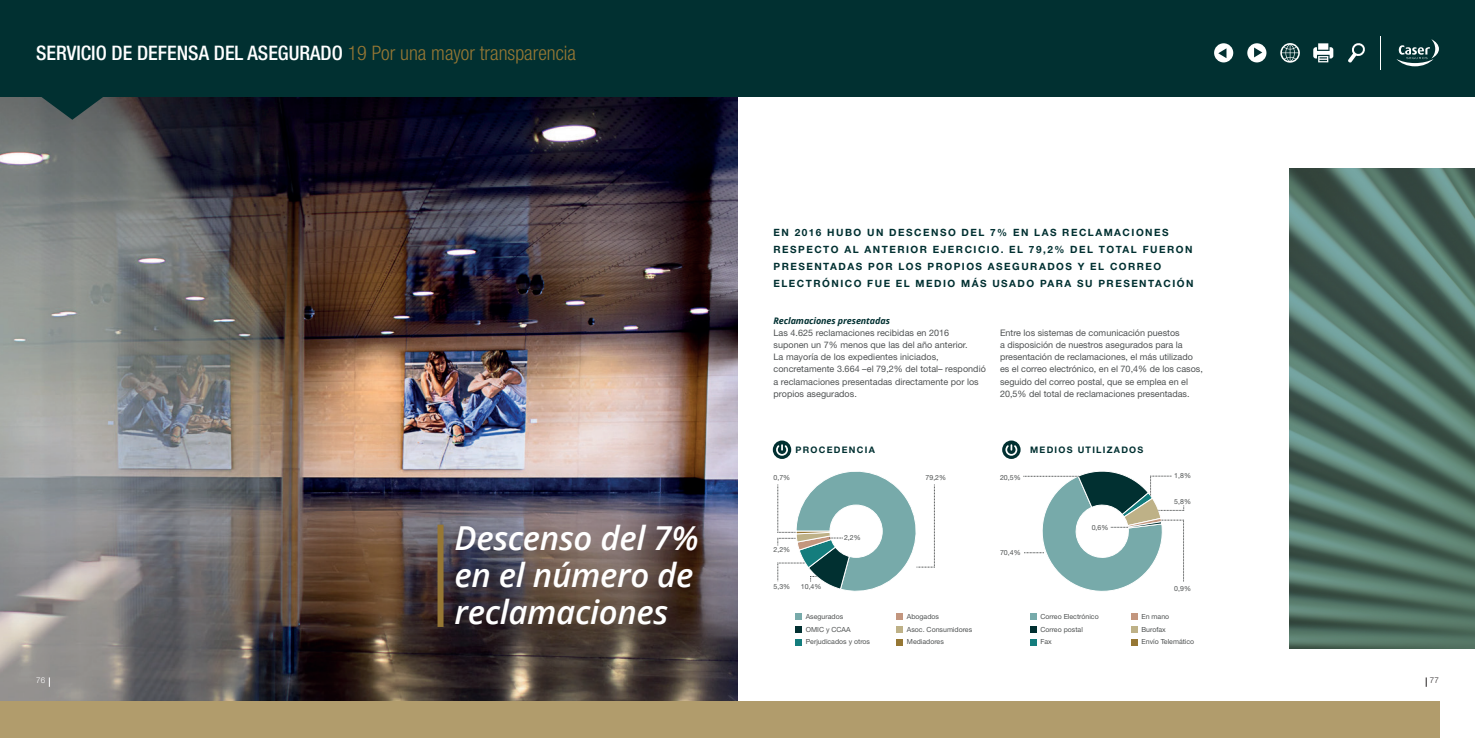
<style>
.page{position:relative;width:1475px;height:738px;background:#fff}
.page>*{position:absolute;margin:0;border:0;box-sizing:border-box;transform-origin:0 0}
.t1{font:italic 600 33px/37px "Open Sans";letter-spacing:-.01em;color:#fff}
.t2{font:500 condensed 20px "Helvetica Neue LT Std";color:#fff}
.t3{font:700 10px/17px "Helvetica Neue LT Std";letter-spacing:.15em;color:#013031}
.t4{font:9px/12px "Helvetica Neue LT Std";color:#4f5253}
.t5{font:700 9px "Helvetica Neue LT Std";letter-spacing:.14em;color:#013031}
.t6{font:italic 700 9px "Open Sans";letter-spacing:-.01em;color:#013031}
.t7{font:300 8px "Helvetica Neue LT Std";color:#231f20}
.t8{font:300 8px "Helvetica Neue LT Std";color:#fff}
.t9{font:7px/12.8px "Helvetica Neue LT Std";color:#4f5252}
.s1{font-weight:300;color:#967734}
</style>
<div class="page">
<img style="left:0;top:96px;width:737px;height:605px">
<div style="left:0;top:0;width:1474px;height:96px;background:#013031"></div>
<svg style="left:36px;top:96px;width:73px;height:24px;background:#374d4e"></svg>
<svg style="left:1348px;top:43px;width:17px;height:20px"></svg>
<svg style="left:1313px;top:43px;width:19px;height:19px"></svg>
<svg style="left:1247px;top:43px;width:19px;height:19px"></svg>
<svg style="left:1214px;top:43px;width:18px;height:19px"></svg>
<svg style="left:1280px;top:43px;width:19px;height:20px"></svg>
<hr style="left:1379px;top:36px;width:1px;height:33px;background:#fff">
<svg style="left:1396px;top:39px;width:42px;height:27px"></svg>
<svg style="left:772px;top:440px;width:19px;height:18px"></svg>
<svg style="left:1002px;top:440px;width:18px;height:18px"></svg>
<svg style="left:1289px;top:168px;width:185px;height:480px;background:#507065"></svg>
<svg style="left:795px;top:613px;width:6px;height:6px"></svg>
<div style="left:795px;top:625px;width:6px;height:7px;background:#013031"></div>
<div style="left:795px;top:638px;width:6px;height:7px;background:#147d7d"></div>
<svg style="left:896px;top:613px;width:6px;height:6px"></svg>
<div style="left:896px;top:625px;width:6px;height:7px;background:#beb187"></div>
<div style="left:896px;top:638px;width:6px;height:7px;background:#967734"></div>
<div style="left:1029px;top:613px;width:7px;height:6px;background:#7aa"></div>
<div style="left:1029px;top:625px;width:7px;height:7px;background:#013031"></div>
<div style="left:1029px;top:638px;width:7px;height:7px;background:#147d7d"></div>
<svg style="left:1131px;top:613px;width:6px;height:6px"></svg>
<div style="left:1131px;top:625px;width:6px;height:7px;background:#beb187"></div>
<div style="left:1131px;top:638px;width:6px;height:7px;background:#967734"></div>
<svg style="left:777px;top:471px;width:158px;height:120px"></svg>
<svg style="left:1023px;top:471px;width:161px;height:120px"></svg>
<div style="left:437px;top:524px;width:6px;height:102px;background:#967734"></div>
<div style="left:0;top:701px;width:1439px;height:36px;background:#b19c6c"></div>
<h2 class="t2" style="left:36px;top:41px;width:541px">SERVICIO DE DEFENSA DEL ASEGURADO <span class="s1">19 Por una mayor transparencia</span></h2>
<p class="t8" style="left:36px;top:675px;width:10px">76</p>
<h1 class="t1" style="left:454px;top:518px;width:245px">Descenso del 7% en el número de reclamaciones</h1>
<p class="t3" style="left:773px;top:224px;width:421px">EN 2016 HUBO UN DESCENSO DEL 7% EN LAS RECLAMACIONES RESPECTO AL ANTERIOR EJERCICIO. EL 79,2% DEL TOTAL FUERON PRESENTADAS POR LOS PROPIOS ASEGURADOS Y EL CORREO ELECTRÓNICO FUE EL MEDIO MÁS USADO PARA SU PRESENTACIÓN</p>
<p class="t6" style="left:773px;top:314px;width:118px">Reclamaciones presentadas</p>
<p class="t4" style="left:773px;top:327px;width:214px">Las 4.625 reclamaciones recibidas en 2016 suponen un 7% menos que las del año anterior.<br>La mayoría de los expedientes iniciados, concretamente 3.664 –el 79,2% del total– respondió a reclamaciones presentadas directamente por los propios asegurados.</p>
<p class="t4" style="left:999px;top:327px;width:204px">Entre los sistemas de comunicación puestos<br>a disposición de nuestros asegurados para la presentación de reclamaciones, el más utilizado es el correo electrónico, en el 70,4% de los casos, seguido del correo postal, que se emplea en el 20,5% del total de reclamaciones presentadas.</p>
<p class="t5" style="left:795px;top:444px;width:81px">PROCEDENCIA</p>
<p class="t5" style="left:1029px;top:444px;width:115px">MEDIOS UTILIZADOS</p>
<p class="t9" style="left:773px;top:470px;width:18px">0,7%</p>
<p class="t9" style="left:999px;top:470px;width:22px">20,5%</p>
<p class="t9" style="left:925px;top:470px;width:22px">79,2%</p>
<p class="t9" style="left:773px;top:542px;width:18px">2,2%</p>
<p class="t9" style="left:773px;top:579px;width:18px">5,3%</p>
<p class="t9" style="left:800px;top:579px;width:22px">10,4%</p>
<p class="t9" style="left:844px;top:530px;width:18px">2,2%</p>
<p class="t9" style="left:999px;top:545px;width:22px">70,4%</p>
<p class="t9" style="left:1091px;top:520px;width:18px">0,6%</p>
<p class="t9" style="left:1174px;top:468px;width:18px">1,8%</p>
<p class="t9" style="left:1174px;top:494px;width:18px">5,8%</p>
<p class="t9" style="left:1174px;top:581px;width:18px">0,9%</p>
<p class="t9" style="left:805px;top:609px;width:66px">Asegurados<br>OMIC y CCAA<br>Perjudicados y otros</p>
<p class="t9" style="left:906px;top:609px;width:67px">Abogados<br>Asoc. Consumidores<br>Mediadores</p>
<p class="t9" style="left:1040px;top:609px;width:60px">Correo Electrónico<br>Correo postal<br>Fax</p>
<p class="t9" style="left:1141px;top:609px;width:54px">En mano<br>Burofax<br>Envío Telemático</p>
<p class="t7" style="left:1429px;top:675px;width:10px">77</p>
</div>
